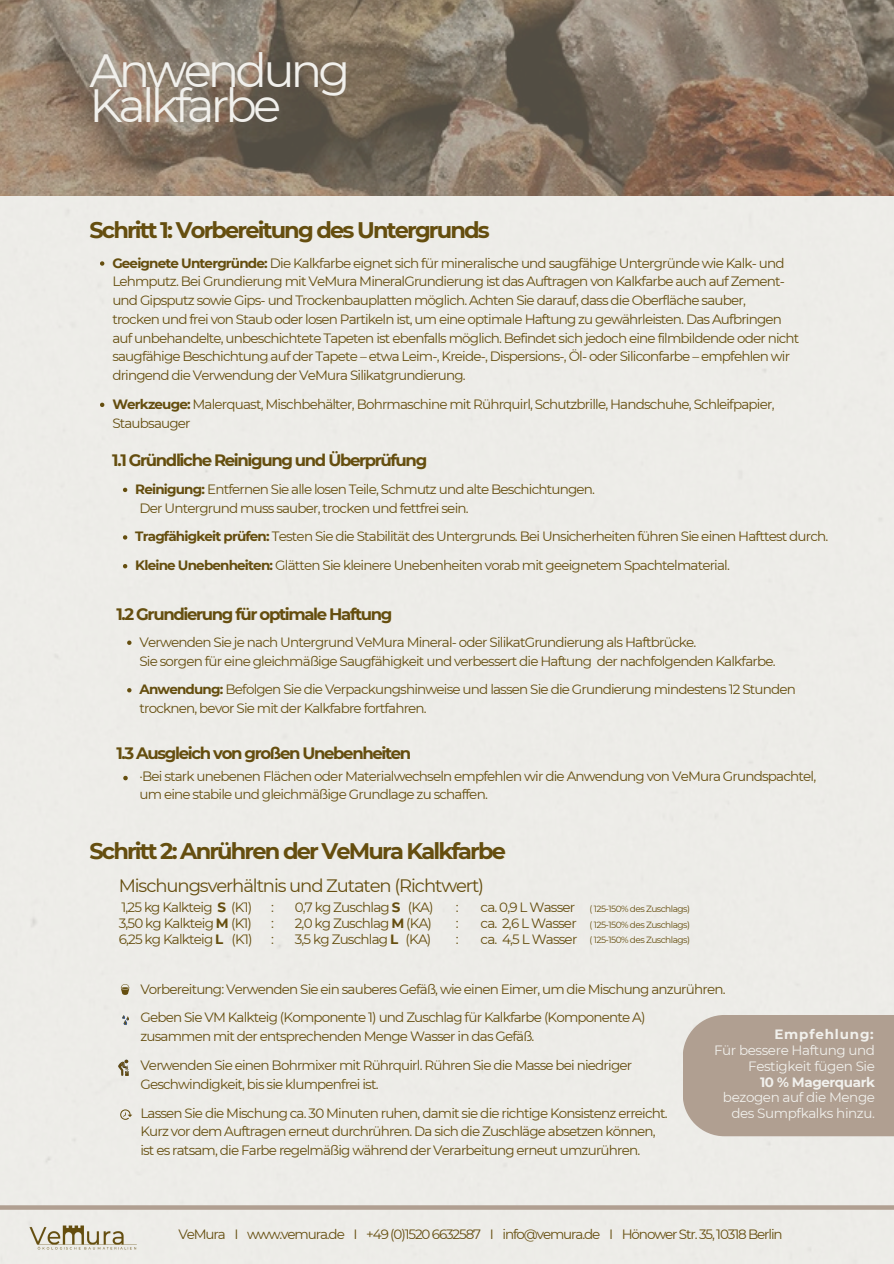
<style>
.page{position:relative;width:894px;height:1264px;background:#fff}
.page>*{position:absolute;margin:0;border:0;box-sizing:border-box;transform-origin:0 0}
.t1{font:46.5px/34.8px "Montserrat";letter-spacing:-.08em;color:#f1f0ec}
.t2{font:700 22.5px "Montserrat";letter-spacing:-.08em;color:#654e0f}
.t3{font:18px "Montserrat";letter-spacing:-.06em;color:#654e0f}
.t4{font:700 16.5px "Montserrat";letter-spacing:-.08em;color:#654e0f}
.t5{font:13.5px/18.8px "Montserrat";letter-spacing:-.06em;color:#654e0f}
.t6{font:13.5px/15.8px "Montserrat";letter-spacing:-.03em;color:#f1f0ec;text-align:right}
.t7{font:13.5px "Montserrat";letter-spacing:-.08em;color:#654e0f}
.t8{font:9px "Montserrat";letter-spacing:-.06em;color:#654e0f}
.s1{font-weight:700}
</style>
<div class="page">
<div style="left:0;top:196px;width:893px;height:1067px;background:#edece8"></div>
<img style="left:0;top:0;width:893px;height:196px">
<svg style="left:0;top:1205px;width:893px;height:4px;background:#b3a496"></svg>
<img style="left:24px;top:1212px;width:118px;height:47px">
<div style="left:682px;top:1014px;width:211px;height:122px;background:#b09f91"></div>
<svg style="left:121px;top:984px;width:8px;height:10px"></svg>
<svg style="left:122px;top:1014px;width:7px;height:11px"></svg>
<img style="left:119px;top:1059px;width:10px;height:16px">
<svg style="left:120px;top:1109px;width:12px;height:10px"></svg>
<svg style="left:100px;top:261px;width:4px;height:5px"></svg>
<svg style="left:100px;top:402px;width:4px;height:5px"></svg>
<svg style="left:123px;top:487px;width:4px;height:5px"></svg>
<svg style="left:123px;top:535px;width:4px;height:4px"></svg>
<svg style="left:123px;top:564px;width:4px;height:4px"></svg>
<svg style="left:127px;top:640px;width:4px;height:5px"></svg>
<svg style="left:127px;top:688px;width:4px;height:4px"></svg>
<svg style="left:123px;top:775px;width:5px;height:5px"></svg>
<p class="t1" style="left:89px;top:53px;width:262px">Anwendung<br>Kalkfarbe</p>
<h1 class="t2" style="left:89px;top:216px;width:402px">Schritt 1: Vorbereitung des Untergrunds</h1>
<h2 class="t5" style="left:112px;top:253px;width:688px"><span class="s1">Geeignete Untergründe:</span> Die Kalkfarbe eignet sich für mineralische und saugfähige Untergründe wie Kalk- und Lehmputz. Bei Grundierung mit VeMura MineralGrundierung ist das Auftragen von Kalkfarbe auch auf Zement&shy;und Gipsputz sowie Gips- und Trockenbauplatten möglich. Achten Sie darauf, dass die Oberfläche sauber,<br>trocken und frei von Staub oder losen Partikeln ist, um eine optimale Haftung zu gewährleisten. Das Aufbringen auf unbehandelte, unbeschichtete Tapeten ist ebenfalls möglich. Befindet sich jedoch eine filmbildende oder nicht saugfähige Beschichtung auf der Tapete – etwa Leim-, Kreide-, Dispersions-, Öl- oder Siliconfarbe – empfehlen wir dringend die Verwendung der VeMura Silikatgrundierung.</h2>
<p class="t5" style="left:112px;top:394px;width:663px"><span class="s1">Werkzeuge:</span> Malerquast, Mischbehälter, Bohrmaschine mit Rührquirl, Schutzbrille, Handschuhe, Schleifpapier,<br>Staubsauger</p>
<p class="t4" style="left:112px;top:450px;width:316px">1.1 Gründliche Reinigung und Überprüfung</p>
<h5 class="t5" style="left:135px;top:480px;width:461px"><span class="s1">Reinigung:</span> Entfernen Sie alle losen Teile, Schmutz und alte Beschichtungen.</h5>
<p class="t5" style="left:139px;top:498px;width:330px">Der Untergrund muss sauber, trocken und fettfrei sein.</p>
<p class="t5" style="left:135px;top:527px;width:694px"><span class="s1">Tragfähigkeit prüfen:</span> Testen Sie die Stabilität des Untergrunds. Bei Unsicherheiten führen Sie einen Hafttest durch.</p>
<h3 class="t5" style="left:135px;top:556px;width:596px"><span class="s1">Kleine Unebenheiten:</span> Glätten Sie kleinere Unebenheiten vorab mit geeignetem Spachtelmaterial.</h3>
<p class="t4" style="left:116px;top:604px;width:277px">1.2 Grundierung für optimale Haftung</p>
<p class="t5" style="left:139px;top:632px;width:637px">Verwenden Sieje nach Untergrund VeMura Mineral- oder SilikatGrundierung als Haftbrücke.<br>Sie sorgen für eine gleichmäßige Saugfähigkeit und verbessert die Haftung der nachfolgenden Kalkfarbe.</p>
<h3 class="t5" style="left:139px;top:680px;width:658px"><span class="s1">Anwendung:</span> Befolgen Sie die Verpackungshinweise und lassen Sie die Grundierung mindestens 12 Stunden trocknen, bevor Sie mit der Kalkfabre fortfahren.</h3>
<p class="t4" style="left:116px;top:742px;width:296px">1.3 Ausgleich von großen Unebenheiten</p>
<h2 class="t5" style="left:139px;top:767px;width:678px;line-height:18px">·Bei stark unebenen Flächen oder Materialwechseln empfehlen wir die Anwendung von VeMura Grundspachtel, um eine stabile und gleichmäßige Grundlage zu schaffen.</h2>
<h5 class="t2" style="left:89px;top:837px;width:418px">Schritt 2: Anrühren der VeMura Kalkfarbe</h5>
<h5 class="t3" style="left:119px;top:874px;width:367px">Mischungsverhältnis und Zutaten (Richtwert)</h5>
<p class="t5" style="left:295px;top:899px;width:140px;line-height:15.8px;text-align:justify">0,7 kg Zuschlag <span class="s1">S</span> (KA)<br>2,0 kg Zuschlag <span class="s1">M</span> (KA)<br>3,5 kg Zuschlag <span class="s1">L</span></p>
<h4 class="t5" style="left:119px;top:899px;width:135px;line-height:15.8px;text-align:justify">1,25 kg Kalkteig <span class="s1">S</span> (K1)<br>3,50 kg Kalkteig <span class="s1">M</span> (K1)<br>6,25 kg Kalkteig <span class="s1">L</span> (K1)</h4>
<p class="t5" style="left:456px;top:898px;width:4px">:</p>
<p class="t5" style="left:480px;top:899px;width:98px;line-height:15.8px">ca. 0,9 L Wasser ca. 2,6 L Wasser ca. 4,5 L Wasser</p>
<p class="t5" style="left:271px;top:898px;width:4px">:</p>
<p class="t5" style="left:271px;top:913px;width:4px">:</p>
<p class="t5" style="left:271px;top:929px;width:4px">:</p>
<p class="t5" style="left:456px;top:913px;width:4px">:</p>
<h5 class="t5" style="left:456px;top:929px;width:4px">:</h5>
<p class="t5" style="left:405px;top:929px;width:27px">(KA)</p>
<p class="t8" style="left:589px;top:903px;width:102px">( 125-150% des Zuschlags)</p>
<p class="t8" style="left:589px;top:919px;width:102px">( 125-150% des Zuschlags)</p>
<p class="t8" style="left:589px;top:934px;width:102px">( 125-150% des Zuschlags)</p>
<h5 class="t5" style="left:140px;top:979px;width:586px">Vorbereitung: Verwenden Sie ein sauberes Gefäß, wie einen Eimer, um die Mischung anzurühren.</h5>
<h5 class="t5" style="left:140px;top:1008px;width:506px">Geben Sie VM Kalkteig (Komponente 1) und Zuschlag für Kalkfarbe (Komponente A) zusammen mit der entsprechenden Menge Wasser in das Gefäß.</h5>
<h5 class="t5" style="left:140px;top:1055px;width:493px">Verwenden Sie einen Bohrmixer mit Rührquirl. Rühren Sie die Masse bei niedriger<br>Geschwindigkeit, bis sie klumpenfrei ist.</h5>
<h5 class="t5" style="left:140px;top:1103px;width:528px">Lassen Sie die Mischung ca. 30 Minuten ruhen, damit sie die richtige Konsistenz erreicht.<br>Kurz vor dem Auftragen erneut durchrühren. Da sich die Zuschläge absetzen können,</h5>
<p class="t5" style="left:140px;top:1140px;width:501px">ist es ratsam, die Farbe regelmäßig während der Verarbeitung erneut umzurühren.</p>
<p class="t6" style="left:713px;top:1026px;width:162px"><span class="s1">Empfehlung:<br></span>Für bessere Haftung und<br>Festigkeit fügen Sie<br><span class="s1">10 % Magerquark </span>bezogen auf die Menge des Sumpfkalks hinzu.</p>
<h3 class="t7" style="left:178px;top:1226px;width:605px">VeMura I www.vemura.de I +49 (0)1520 6632587 I info@vemura.de I Hönower Str. 35, 10318 Berlin</h3>
</div>
